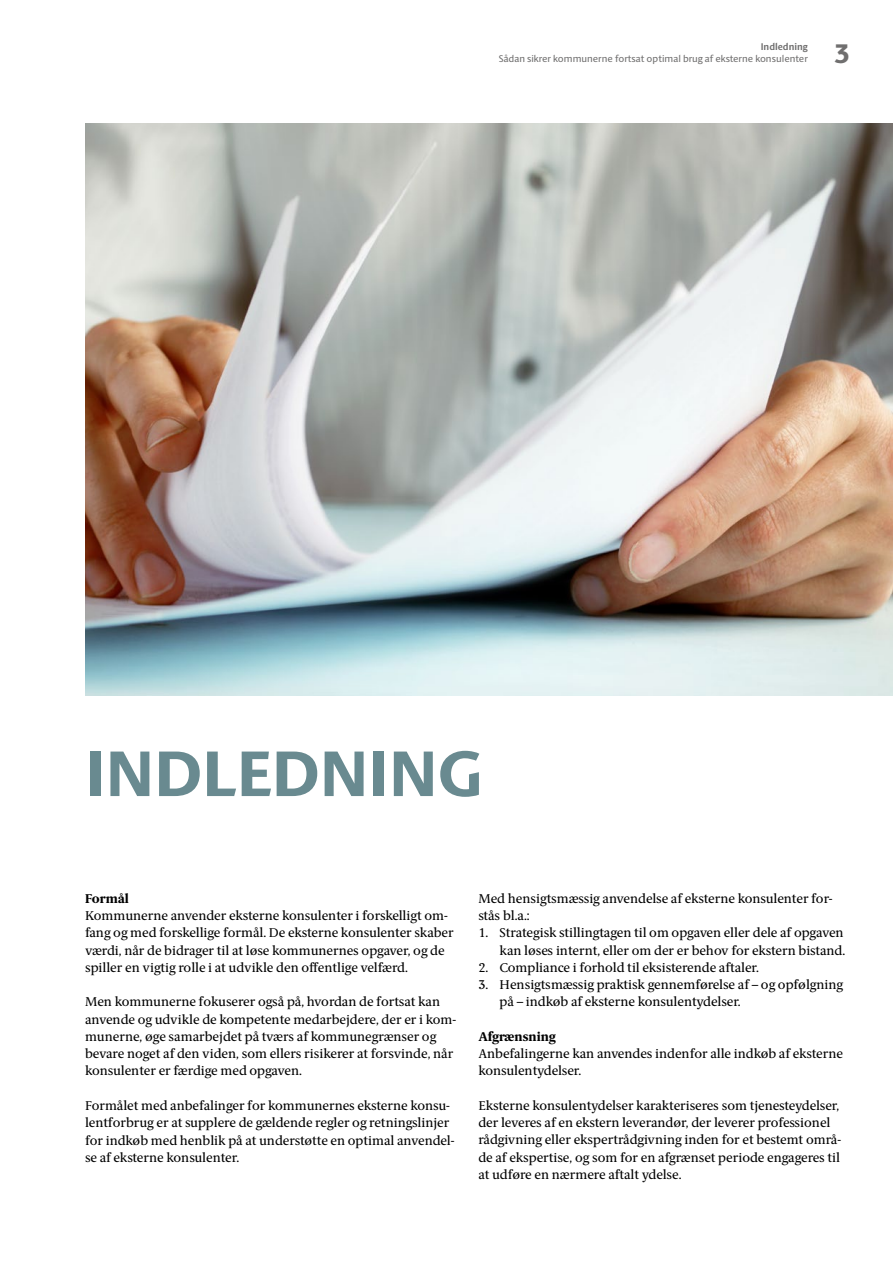
<style>
.page{position:relative;width:893px;height:1263px;background:#fff}
.page>*{position:absolute;margin:0;border:0;box-sizing:border-box;transform-origin:0 0}
.Rubrik_1_-_SANS{font:800 64.5px "ID Sans";color:#698a90}
.t1{font:800 27px "ID Sans";color:#706f6f}
.Brødtekst_-_SERIF{font:12.75px/17.2px "ID Serif";color:#000}
.Brødtekst_Bullet_UDE{font:12.75px/17.2px "ID Serif";color:#000;text-align:right}
.Rubrik_3_-_SERIF{font:800 12.75px "ID Serif";color:#000}
.t2{font:9.75px "ID Sans";color:#706f6f}
.t3{font:700 9.75px "ID Sans";color:#706f6f}
</style>
<div class="page">
<img style="left:85px;top:123px;width:808px;height:573px">
<p class="t3" style="left:761px;top:41px;width:49px">Indledning</p>
<p class="t2" style="left:499px;top:53px;width:310px">Sådan sikrer kommunerne fortsat optimal brug af eksterne konsulenter</p>
<h2 class="t1" style="left:835px;top:37px;width:17px">3</h2>
<h1 class="Rubrik_1_-_SANS" style="left:85px;top:734px;width:399px">INDLEDNING</h1>
<h3 class="Rubrik_3_-_SERIF" style="left:85px;top:891px;width:45px">Formål</h3>
<p class="Brødtekst_-_SERIF" style="left:85px;top:907px;width:370px">Kommunerne anvender eksterne konsulenter i forskelligt om&shy;fang og med forskellige formål. De eksterne konsulenter skaber værdi, når de bidrager til at løse kommunernes opgaver, og de spiller en vigtig rolle i at udvikle den offentlige velfærd.</p>
<p class="Brødtekst_-_SERIF" style="left:85px;top:994px;width:373px">Men kommunerne fokuserer også på, hvordan de fortsat kan anvende og udvikle de kompetente medarbejdere, der er i kom&shy;munerne, øge samarbejdet på tværs af kommunegrænser og bevare noget af den viden, som ellers risikerer at forsvinde, når konsulenter er færdige med opgaven.</p>
<p class="Brødtekst_-_SERIF" style="left:85px;top:1097px;width:371px">Formålet med anbefalinger for kommunernes eksterne konsu&shy;lentforbrug er at supplere de gældende regler og retningslinjer for indkøb med henblik på at understøtte en optimal anvendel&shy;se af eksterne konsulenter.</p>
<p class="Brødtekst_-_SERIF" style="left:478px;top:890px;width:356px">Med hensigtsmæssig anvendelse af eksterne konsulenter for&shy;stås bl.a.:</p>
<p class="Brødtekst_Bullet_UDE" style="left:478px;top:925px;width:368px">1. Strategisk stillingtagen til om opgaven eller dele af opgaven kan løses internt, eller om der er behov for ekstern bistand.</p>
<p class="Brødtekst_Bullet_UDE" style="left:478px;top:959px;width:282px">2. Compliance i forhold til eksisterende aftaler.</p>
<p class="Brødtekst_Bullet_UDE" style="left:500px;top:976px;width:345px;text-align:left;text-indent:-21px">3. Hensigtsmæssig praktisk gennemførelse af – og opfølgning på – indkøb af eksterne konsulentydelser.</p>
<h3 class="Rubrik_3_-_SERIF" style="left:478px;top:1029px;width:79px">Afgrænsning</h3>
<p class="Brødtekst_-_SERIF" style="left:478px;top:1045px;width:366px">Anbefalingerne kan anvendes indenfor alle indkøb af eksterne konsulentydelser.</p>
<p class="Brødtekst_-_SERIF" style="left:478px;top:1097px;width:364px">Eksterne konsulentydelser karakteriseres som tjenesteydelser, der leveres af en ekstern leverandør, der leverer professionel rådgivning eller ekspertrådgivning inden for et bestemt områ&shy;de af ekspertise, og som for en afgrænset periode engageres til at udføre en nærmere aftalt ydelse.</p>
</div>
